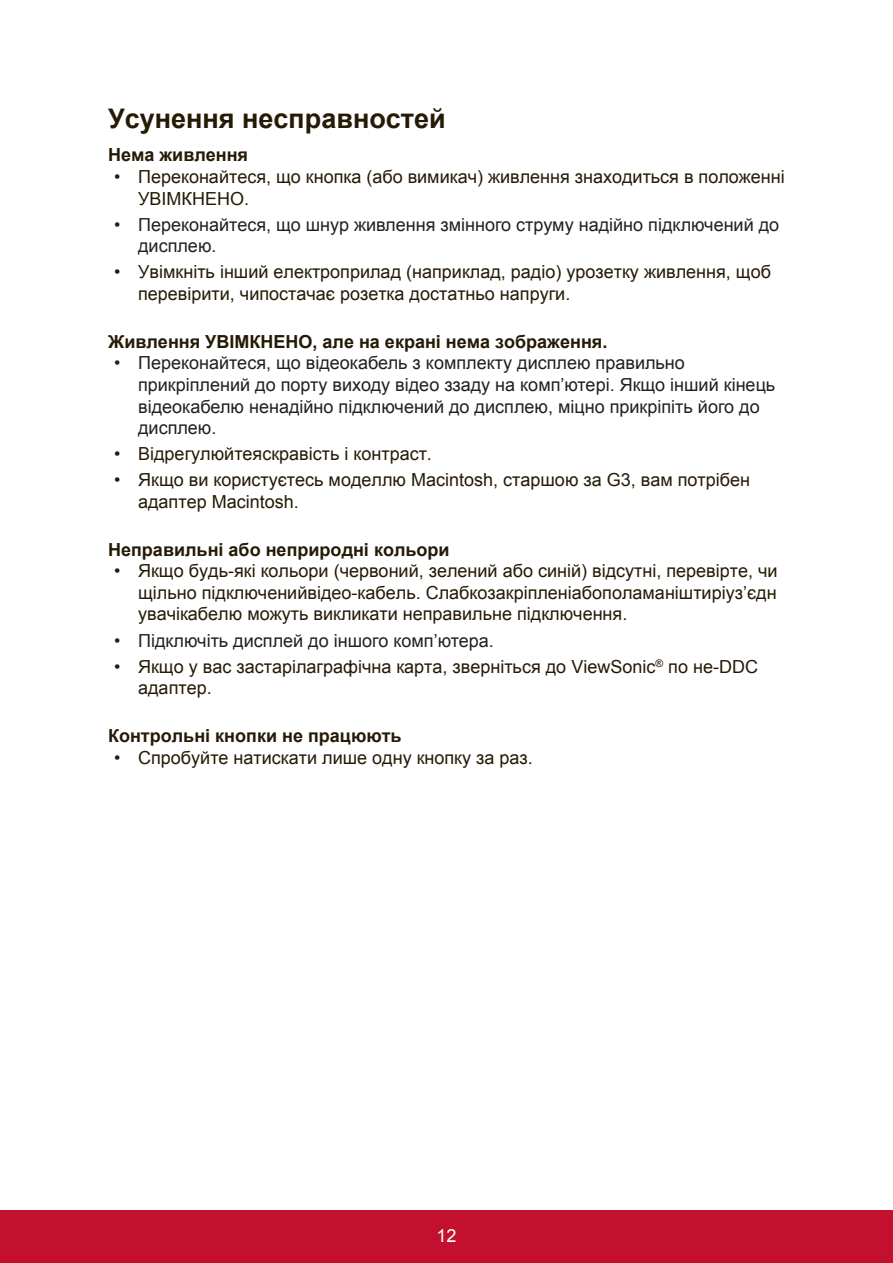
<style>
.page{position:relative;width:893px;height:1263px;background:#fff}
.page>*{position:absolute;margin:0;border:0;box-sizing:border-box;transform-origin:0 0}
.t1{font:700 27px "Arial";color:#251a05}
.t2{font:18px/21.6px "Arial";color:#251a05}
.t3{font:18px/21.6px "Arial";color:#231f20}
.t4{font:700 18px "Arial";color:#251a05}
.t5{font:18px "Arial";color:#fff}
</style>
<div class="page">
<div style="left:0;top:1210px;width:892px;height:53px;background:#c3102f"></div>
<h1 class="t1" style="left:108px;top:100px;width:339px">Усунення несправностей</h1>
<p class="t4" style="left:108px;top:143px;width:141px">Нема живлення</p>
<p class="t2" style="left:138px;top:166px;width:648px;text-indent:-24px">• Переконайтеся, що кнопка (або вимикач) живлення знаходиться в положенні<br>УВІМКНЕНО.</p>
<p class="t3" style="left:138px;top:214px;width:642px;text-indent:-24px">• Переконайтеся, що шнур живлення змінного струму надійно підключений до дисплею.</p>
<p class="t2" style="left:138px;top:261px;width:634px;text-indent:-24px">• Увімкніть інший електроприлад (наприклад, радіо) урозетку живлення, щоб перевірити, чипостачає розетка достатньо напруги.</p>
<p class="t4" style="left:108px;top:329px;width:500px">Живлення УВІМКНЕНО, але на екрані нема зображення.</p>
<p class="t3" style="left:138px;top:352px;width:638px;text-indent:-24px">• Переконайтеся, що відеокабель з комплекту дисплею правильно прикріплений до порту виходу відео ззаду на комп’ютері. Якщо інший кінець відеокабелю ненадійно підключений до дисплею, міцно прикріпіть його до дисплею.</p>
<p class="t2" style="left:114px;top:443px;width:319px">• Відрегулюйтеяскравість і контраст.</p>
<p class="t2" style="left:138px;top:469px;width:613px;text-indent:-24px">• Якщо ви користуєтесь моделлю Macintosh, старшою за G3, вам потрібен адаптер Macintosh.</p>
<p class="t4" style="left:108px;top:537px;width:343px">Неправильні або неприродні кольори</p>
<p class="t2" style="left:138px;top:560px;width:640px;text-align:justify;text-indent:-24px">• Якщо будь-які кольори (червоний, зелений або синій) відсутні, перевірте, чи щільно підключенийвідео-кабель. Слабкозакріпленіабополаманіштиріуз’єдн увачікабелю можуть викликати неправильне підключення.</p>
<p class="t3" style="left:114px;top:629px;width:381px">• Підключіть дисплей до іншого комп’ютера.</p>
<p class="t2" style="left:138px;top:656px;width:621px;text-indent:-24px">• Якщо у вас застарілаграфічна карта, зверніться до ViewSonic<sup>®</sup> по не-DDC адаптер.</p>
<p class="t4" style="left:108px;top:723px;width:295px">Контрольні кнопки не працюють</p>
<p class="t2" style="left:114px;top:746px;width:420px">• Спробуйте натискати лише одну кнопку за раз.</p>
<p class="t5" style="left:436px;top:1223px;width:22px">12</p>
</div>
